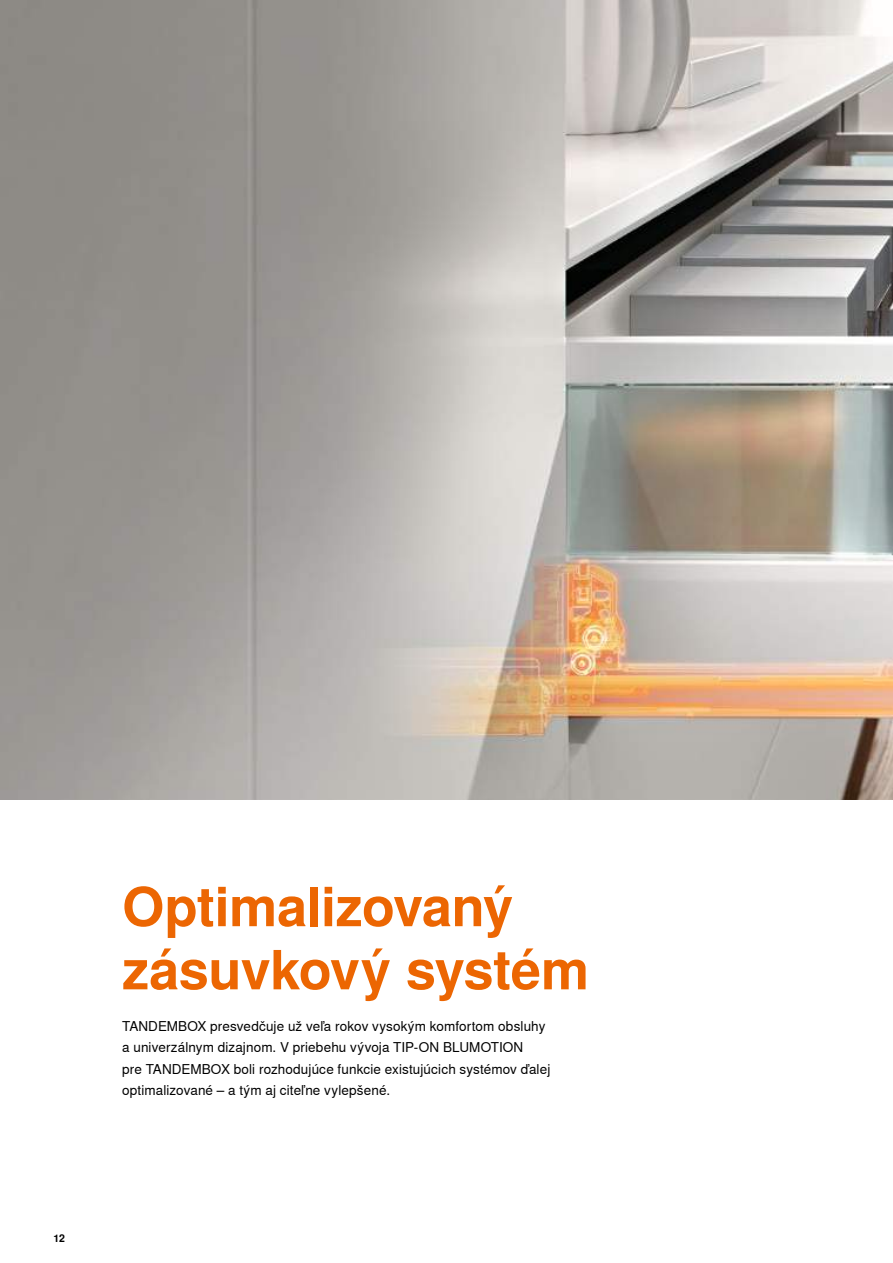
<style>
.page{position:relative;width:893px;height:1263px;background:#fff}
.page>*{position:absolute;margin:0;border:0;box-sizing:border-box;transform-origin:0 0}
.t1{font:700 54px/63.2px "Nimbus Sans Global";letter-spacing:-.01em;color:#ec6602}
.t2{font:13.5px/21px "Nimbus Sans Global";letter-spacing:.01em;color:#000}
.t3{font:700 10.5px "Nimbus Sans Global";color:#000}
</style>
<div class="page">
<img style="left:0;top:0;width:893px;height:800px">
<p class="t3" style="left:54px;top:1232px;width:13px">12</p>
<h1 class="t1" style="left:122px;top:876px;width:468px">Optimalizovaný zásuvkový systém</h1>
<p class="t2" style="left:122px;top:1016px;width:430px">TANDEMBOX presvedčuje už veľa rokov vysokým komfortom obsluhy a univerzálnym dizajnom. V priebehu vývoja TIP-ON BLUMOTION<br>pre TANDEMBOX boli rozhodujúce funkcie existujúcich systémov ďalej optimalizované – a tým aj citeľne vylepšené.</p>
</div>
